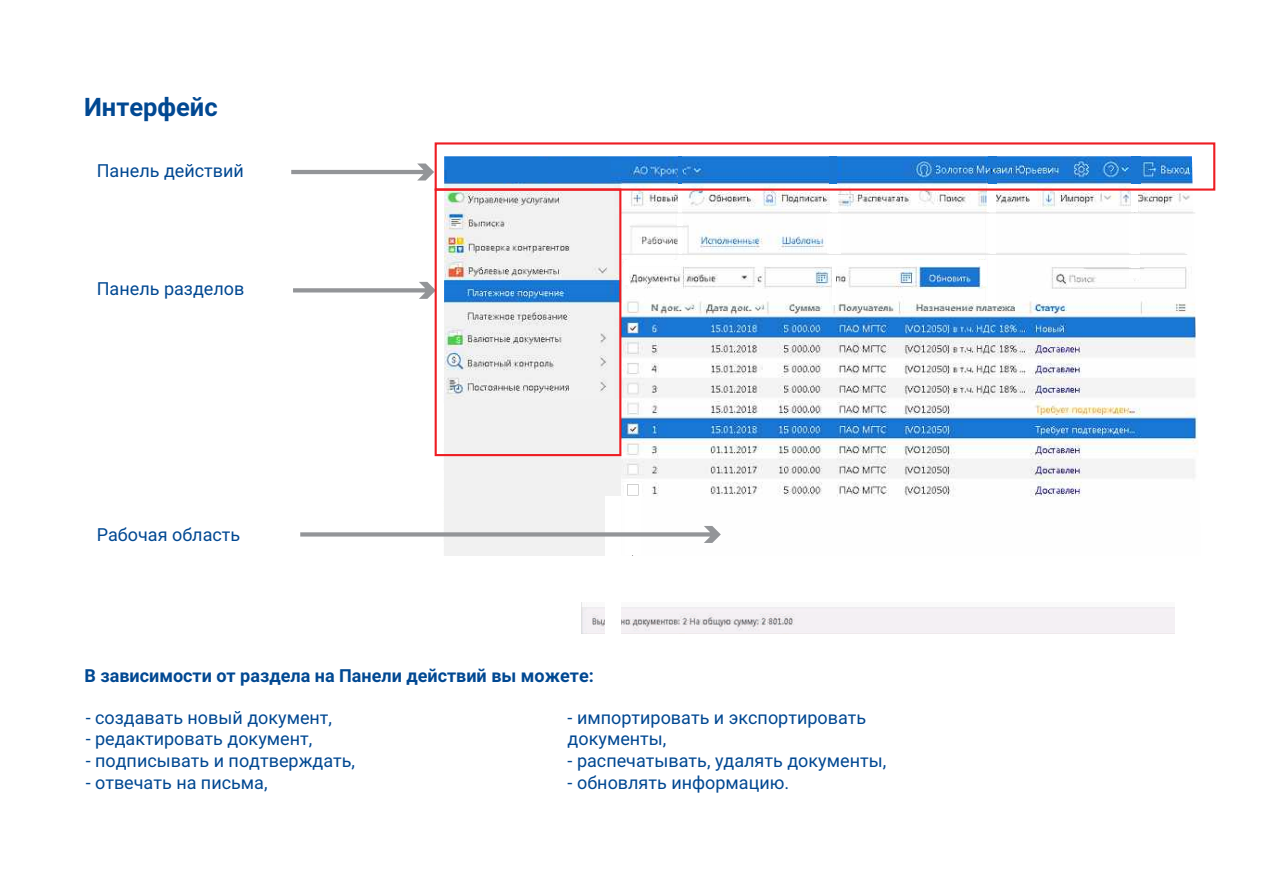
<style>
.page{position:relative;width:1263px;height:893px;background:#fff}
.page>*{position:absolute;margin:0;border:0;box-sizing:border-box;transform-origin:0 0}
.t1{font:700 25.5px "Roboto";color:#014892}
.t2{font:18px/21.6px "Roboto";color:#014892}
.t3{font:700 18px "Roboto";color:#014892}
</style>
<div class="page">
<img style="left:444px;top:156px;width:754px;height:341px">
<img style="left:625px;top:482px;width:16px;height:12px">
<div style="left:625px;top:494px;width:16px;height:61px;background:#fff"></div>
<div style="left:988px;top:156px;width:7px;height:12px;background:#1976d2"></div>
<div style="left:988px;top:174px;width:7px;height:10px;background:#1976d2"></div>
<div style="left:829px;top:156px;width:7px;height:28px;background:#1976d2"></div>
<div style="left:1131px;top:156px;width:7px;height:28px;background:#1976d2"></div>
<hr style="left:679px;top:156px;width:2px;height:28px;background:#1976d2">
<hr style="left:678px;top:184px;width:3px;height:28px;background:#fff">
<div style="left:677px;top:213px;width:5px;height:13px;background:#fff"></div>
<hr style="left:678px;top:227px;width:3px;height:35px;background:#fff">
<div style="left:829px;top:255px;width:7px;height:7px;background:#fff"></div>
<div style="left:827px;top:213px;width:12px;height:41px;background:#fff"></div>
<div style="left:830px;top:185px;width:5px;height:27px;background:#fff"></div>
<div style="left:987px;top:185px;width:7px;height:27px;background:#fff"></div>
<div style="left:988px;top:213px;width:5px;height:41px;background:#fff"></div>
<div style="left:988px;top:255px;width:6px;height:50px;background:#fff"></div>
<hr style="left:1131px;top:184px;width:4px;height:28px;background:#fff">
<div style="left:1129px;top:213px;width:8px;height:41px;background:#fff"></div>
<div style="left:1129px;top:255px;width:8px;height:22px;background:#fff"></div>
<hr style="left:624px;top:260px;width:4px;height:24px;background:#fff">
<div style="left:624px;top:260px;width:360px;height:6px;background:#fff"></div>
<hr style="left:832px;top:260px;width:3px;height:45px;background:#fff">
<hr style="left:981px;top:263px;width:3px;height:22px;background:#fff">
<hr style="left:620px;top:212px;width:572px;height:1px;background:#e6e6e6">
<hr style="left:630px;top:226px;width:58px;height:1px;background:#e6e6e6">
<hr style="left:1084px;top:268px;width:57px;height:1px;background:#d0d0d0">
<img style="left:444px;top:281px;width:174px;height:23px">
<img style="left:444px;top:304px;width:174px;height:22px">
<img style="left:444px;top:326px;width:174px;height:73px">
<div style="left:444px;top:399px;width:177px;height:156px;background:#f1f1f1"></div>
<img style="left:581px;top:602px;width:594px;height:32px">
<img style="left:626px;top:483px;width:16px;height:14px">
<div style="left:605px;top:496px;width:16px;height:158px;background:#fff"></div>
<div style="left:990px;top:156px;width:7px;height:12px;background:#1976d2"></div>
<div style="left:990px;top:174px;width:7px;height:10px;background:#1976d2"></div>
<svg style="left:989px;top:168px;width:4px;height:6px"></svg>
<div style="left:831px;top:156px;width:6px;height:28px;background:#1976d2"></div>
<div style="left:1134px;top:156px;width:6px;height:28px;background:#1976d2"></div>
<hr style="left:680px;top:156px;width:2px;height:28px;background:#1976d2">
<hr style="left:679px;top:184px;width:3px;height:28px;background:#fff">
<div style="left:678px;top:213px;width:5px;height:13px;background:#fff"></div>
<hr style="left:679px;top:227px;width:3px;height:36px;background:#fff">
<div style="left:831px;top:255px;width:7px;height:8px;background:#fff"></div>
<div style="left:829px;top:213px;width:11px;height:41px;background:#fff"></div>
<div style="left:832px;top:185px;width:5px;height:28px;background:#fff"></div>
<div style="left:990px;top:185px;width:6px;height:28px;background:#fff"></div>
<div style="left:990px;top:213px;width:5px;height:41px;background:#fff"></div>
<div style="left:990px;top:255px;width:6px;height:50px;background:#fff"></div>
<div style="left:1133px;top:185px;width:5px;height:27px;background:#fff"></div>
<div style="left:1132px;top:214px;width:8px;height:40px;background:#fff"></div>
<div style="left:1131px;top:255px;width:9px;height:23px;background:#fff"></div>
<hr style="left:625px;top:261px;width:4px;height:24px;background:#fff">
<div style="left:625px;top:261px;width:361px;height:5px;background:#fff"></div>
<hr style="left:833px;top:261px;width:3px;height:44px;background:#fff">
<hr style="left:983px;top:264px;width:4px;height:22px;background:#fff">
<hr style="left:621px;top:213px;width:574px;height:1px;background:#e6e6e6">
<hr style="left:621px;top:254px;width:566px;height:1px;background:#e6e6e6">
<hr style="left:631px;top:226px;width:58px;height:1px;background:#e6e6e6">
<hr style="left:1086px;top:268px;width:58px;height:1px;background:#d0d0d0">
<svg style="left:300px;top:526px;width:421px;height:17px"></svg>
<svg style="left:293px;top:282px;width:142px;height:17px"></svg>
<svg style="left:291px;top:163px;width:143px;height:18px"></svg>
<div style="left:454px;top:160px;width:157px;height:22px;background:#1976d2"></div>
<div style="left:447px;top:158px;width:101px;height:24px;background:#1976d2"></div>
<div style="left:435px;top:142px;width:780px;height:49px;border:2px solid #ee1d23"></div>
<div style="left:435px;top:188px;width:186px;height:268px;border:2px solid #ee1d23"></div>
<h1 class="t1" style="left:84px;top:97px;width:135px">Интерфейс</h1>
<p class="t2" style="left:97px;top:162px;width:149px">Панель действий</p>
<p class="t2" style="left:97px;top:280px;width:149px">Панель разделов</p>
<p class="t2" style="left:97px;top:526px;width:145px">Рабочая область</p>
<p class="t3" style="left:84px;top:669px;width:511px">В зависимости от раздела на Панели действий вы можете:</p>
<p class="t2" style="left:86px;top:708px;width:248px">- создавать новый документ,</p>
<p class="t2" style="left:86px;top:730px;width:228px">- редактировать документ,</p>
<p class="t2" style="left:86px;top:752px;width:271px">- подписывать и подтверждать,</p>
<p class="t2" style="left:86px;top:773px;width:183px">- отвечать на письма,</p>
<p class="t2" style="left:568px;top:708px;width:300px">- импортировать и экспортировать документы,</p>
<p class="t2" style="left:568px;top:752px;width:320px">- распечатывать, удалять документы,</p>
<p class="t2" style="left:568px;top:773px;width:223px">- обновлять информацию.</p>
</div>
